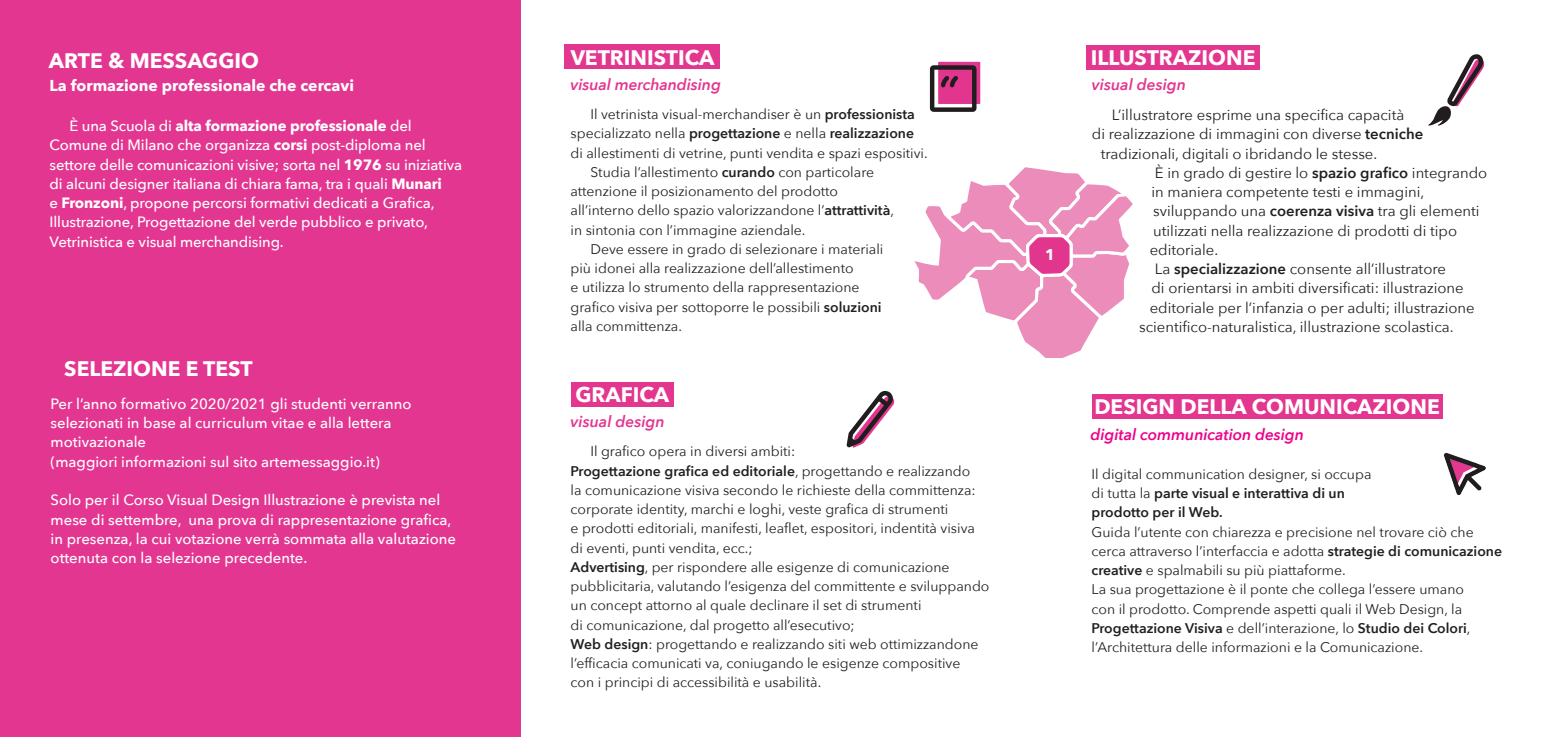
<style>
.page{position:relative;width:1553px;height:737px;background:#fff}
.page>*{position:absolute;margin:0;border:0;box-sizing:border-box;transform-origin:0 0}
.t1{font:700 21px "Avenir Next";color:#fff}
.t2{font:italic 600 15.75px "Avenir Next";color:#e3368f}
.t3{font:700 15.75px "Avenir Next";color:#fff}
.t4{font:italic 600 15.75px "Avenir Next";letter-spacing:-.005em;color:#ed028c}
.t5{font:700 15.4px "Avenir Next";color:#fff}
.Testo{font:500 14.88px/19.2px "Avenir Next";color:#fff}
.Testo-2{font:14.88px/19.2px "Avenir Next";color:#231f20}
.Testo-3{font:14px/19.2px "Avenir Next";color:#231f20}
.Testo-4{font:600 14px "Avenir Next";color:#231f20}
.s1{font-weight:700}
.s2{font-weight:600}
.s3{font-weight:400}
</style>
<div class="page">
<div style="left:0;top:0;width:521px;height:737px;background:#e33691"></div>
<div style="left:565px;top:44px;width:155px;height:25px;background:#e3368f"></div>
<div style="left:570px;top:381px;width:103px;height:25px;background:#e3368f"></div>
<div style="left:1086px;top:45px;width:174px;height:24px;background:#e3368f"></div>
<svg style="left:914px;top:167px;width:219px;height:191px"></svg>
<svg style="left:938px;top:62px;width:42px;height:42px"></svg>
<svg style="left:930px;top:65px;width:46px;height:47px"></svg>
<svg style="left:1428px;top:54px;width:57px;height:72px"></svg>
<svg style="left:846px;top:391px;width:49px;height:57px"></svg>
<div style="left:1092px;top:394px;width:350px;height:25px;background:#e3368f"></div>
<img style="left:1443px;top:452px;width:43px;height:43px">
<p class="t1" style="left:49px;top:42px;width:212px">ARTE &amp; MESSAGGIO</p>
<p class="t1" style="left:571px;top:39px;width:145px">VETRINISTICA</p>
<p class="t3" style="left:50px;top:72px;width:306px">La formazione professionale che cercavi</p>
<p class="t2" style="left:570px;top:71px;width:152px">visual merchandising</p>
<p class="Testo" style="left:50px;top:116px;width:414px;text-indent:20px">È una Scuola di <span class="s1">alta formazione professionale</span> del Comune di Milano che organizza <span class="s1">corsi</span> post-diploma nel settore delle comunicazioni visive; sorta nel <span class="s1">1976</span> su iniziativa di alcuni designer italiana di chiara fama, tra i quali <span class="s1">Munari<br></span>e <span class="s1">Fronzoni</span>, propone percorsi formativi dedicati a Grafica, Illustrazione, Progettazione del verde pubblico e privato, Vetrinistica e visual merchandising.</p>
<p class="t1" style="left:64px;top:350px;width:190px">SELEZIONE E TEST</p>
<p class="Testo" style="left:51px;top:393px;width:362px">Per l’anno formativo 2020/2021 gli studenti verranno selezionati in base al curriculum vitae e alla lettera motivazionale</p>
<p class="Testo" style="left:51px;top:451px;width:331px">(maggiori informazioni sul sito artemessaggio.it)</p>
<p class="Testo" style="left:51px;top:490px;width:407px">Solo per il Corso Visual Design Illustrazione è prevista nel mese di settembre, una prova di rappresentazione grafica, in presenza, la cui votazione verrà sommata alla valutazione ottenuta con la selezione precedente.</p>
<p class="Testo-3" style="left:570px;top:104px;width:346px;text-align:right">Il vetrinista visual-merchandiser è un <span class="s2">professionista </span>specializzato nella <span class="s2">progettazione</span> e nella <span class="s2">realizzazione</span></p>
<p class="Testo-3" style="left:570px;top:142px;width:359px">di allestimenti di vetrine, punti vendita e spazi espositivi.</p>
<p class="Testo-3" style="left:570px;top:162px;width:325px;text-indent:20px">Studia l’allestimento <span class="s2">curando</span> con particolare attenzione il posizionamento del prodotto all’interno dello spazio valorizzandone l’<span class="s2">attrattività</span>, in sintonia con l’immagine aziendale.</p>
<p class="Testo-3" style="left:570px;top:239px;width:314px;text-indent:20px">Deve essere in grado di selezionare i materiali più idonei alla realizzazione dell’allestimento</p>
<p class="Testo-3" style="left:570px;top:277px;width:312px">e utilizza lo strumento della rappresentazione grafico visiva per sottoporre le possibili <span class="s2">soluzioni </span>alla committenza.</p>
<p class="t1" style="left:575px;top:376px;width:95px">GRAFICA</p>
<p class="t2" style="left:570px;top:408px;width:96px">visual design</p>
<p class="Testo-3" style="left:590px;top:441px;width:206px">Il grafico opera in diversi ambiti:</p>
<p class="Testo-3" style="left:570px;top:460px;width:407px"><span class="s2">Progettazione grafica ed editoriale</span>, progettando e realizzando la comunicazione visiva secondo le richieste della committenza: corporate identity, marchi e loghi, veste grafica di strumenti</p>
<p class="Testo-3" style="left:570px;top:518px;width:406px">e prodotti editoriali, manifesti, leaflet, espositori, indentità visiva</p>
<p class="Testo-3" style="left:570px;top:537px;width:184px">di eventi, punti vendita, ecc.;</p>
<p class="Testo-3" style="left:570px;top:556px;width:420px"><span class="s2">Advertising</span>, per rispondere alle esigenze di comunicazione pubblicitaria, valutando l’esigenza del committente e sviluppando un concept attorno al quale declinare il set di strumenti</p>
<p class="Testo-3" style="left:570px;top:614px;width:286px">di comunicazione, dal progetto all’esecutivo;</p>
<p class="Testo-3" style="left:570px;top:633px;width:409px"><span class="s2">Web design</span>: progettando e realizzando siti web ottimizzandone l’efficacia comunicati va, coniugando le esigenze compositive</p>
<p class="Testo-3" style="left:570px;top:672px;width:252px">con i principi di accessibilità e usabilità.</p>
<p class="t5" style="left:1045px;top:241px;width:11px">1</p>
<p class="t1" style="left:1091px;top:39px;width:166px">ILLUSTRAZIONE</p>
<p class="t2" style="left:1092px;top:71px;width:96px">visual design</p>
<p class="Testo-2" style="left:1112px;top:105px;width:294px">L’illustratore esprime una specifica capacità</p>
<p class="Testo-2" style="left:1100px;top:124px;width:324px;text-indent:-9px">di realizzazione di immagini con diverse <span class="s2">tecniche </span>tradizionali, digitali o ibridando le stesse.</p>
<p class="Testo-2" style="left:1155px;top:162px;width:334px">È in grado di gestire lo <span class="s2">spazio grafico</span> integrando</p>
<p class="Testo-2" style="left:1149px;top:182px;width:331px">in maniera competente testi e immagini, sviluppando una <span class="s2">coerenza visiva</span> tra gli elementi utilizzati nella realizzazione di prodotti di tipo editoriale.</p>
<p class="Testo-2" style="left:1155px;top:259px;width:293px">La <span class="s2">specializzazione</span> consente all’illustratore</p>
<p class="Testo-2" style="left:1151px;top:278px;width:314px">di orientarsi in ambiti diversificati: illustrazione</p>
<p class="Testo-2" style="left:1149px;top:297px;width:326px">editoriale per l’infanzia o per adulti; illustrazione</p>
<p class="Testo-2" style="left:1139px;top:316px;width:316px">scientifico-naturalistica, illustrazione scolastica.</p>
<p class="t1" style="left:1094px;top:389px;width:347px">DESIGN DELLA COMUNICAZIONE</p>
<p class="t4" style="left:1090px;top:421px;width:215px">digital communication design</p>
<p class="Testo-3" style="left:1091px;top:463px;width:281px">Il digital communication designer, si occupa</p>
<p class="Testo-4" style="left:1091px;top:481px;width:255px"><span class="s3">di tutta la</span> parte visual e interattiva di un</p>
<p class="Testo-4" style="left:1091px;top:500px;width:133px">prodotto per il Web.</p>
<p class="Testo-3" style="left:1091px;top:521px;width:412px">Guida l’utente con chiarezza e precisione nel trovare ciò che cerca attraverso l’interfaccia e adotta <span class="s2">strategie di comunicazione creative</span> e spalmabili su più piattaforme.</p>
<p class="Testo-3" style="left:1091px;top:579px;width:380px">La sua progettazione è il ponte che collega l’essere umano con il prodotto. Comprende aspetti quali il Web Design, la <span class="s2">Progettazione Visiva</span> e dell’interazione, lo <span class="s2">Studio dei Colori</span>, l’Architettura delle informazioni e la Comunicazione.</p>
</div>
